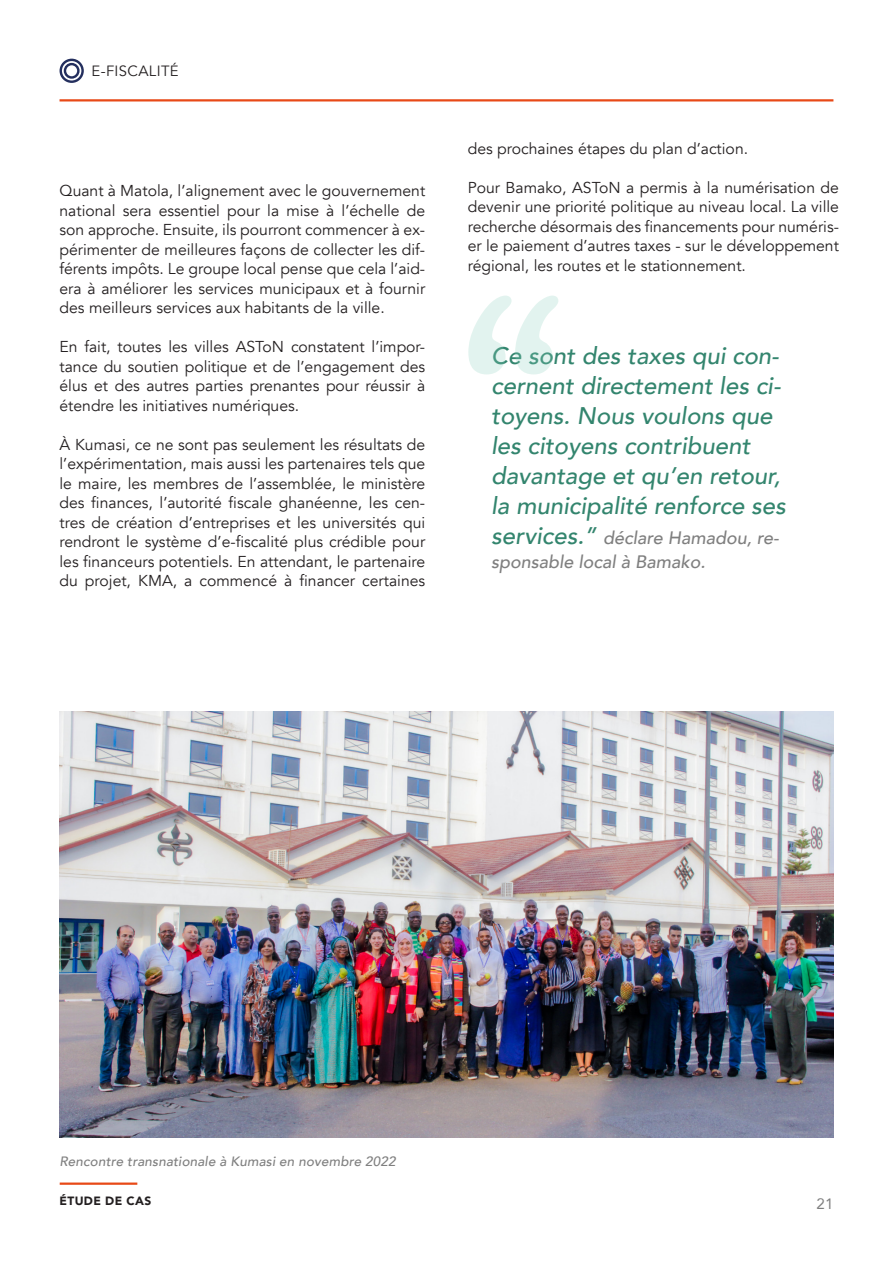
<style>
.page{position:relative;width:893px;height:1263px;background:#fff}
.page>*{position:absolute;margin:0;border:0;box-sizing:border-box;transform-origin:0 0}
.t1{font:300px "Akaya Telivigala";color:#8cd2bf}
._02_quote_text{font:italic 500 24px/30px "Avenir";color:#33856e}
._02_quote_text-2{font:italic 500 18px/24px "Avenir";color:#7f7f7f}
._01_body_text{font:15.75px/19.5px "Avenir";color:#231f20;text-align:justify}
.t2{font:15px "Avenir";color:#7f7f7f}
.t3{font:14.85px "Avenir";letter-spacing:.025em;color:#231f20}
._05_text_photos{font:italic 500 13.5px "Avenir";letter-spacing:.01em;color:#7f7f7f}
.t4{font:900 12px "Avenir";letter-spacing:.03em;color:#231f20}
.s1{font-size:24px;color:#33856e}
</style>
<div class="page">
<img style="left:60px;top:711px;width:773px;height:427px">
<hr style="left:60px;top:1182px;width:77px;height:3px;background:#e84917">
<div style="left:60px;top:59px;width:24px;height:24px;border:2px solid #242f5e;border-radius:50%"></div>
<hr style="left:60px;top:99px;width:773px;height:2px;background:#e84917">
<div style="left:64px;top:63px;width:16px;height:16px;border:2px solid #242f5e;border-radius:50%"></div>
<p class="t3" style="left:92px;top:62px;width:89px">E-FISCALITÉ</p>
<p class="_01_body_text" style="left:60px;top:181px;width:367px">Quant à Matola, l’alignement avec le gouvernement national sera essentiel pour la mise à l’échelle de son approche. Ensuite, ils pourront commencer à ex&shy;périmenter de meilleures façons de collecter les dif&shy;férents impôts. Le groupe local pense que cela l’aid&shy;era à améliorer les services municipaux et à fournir des meilleurs services aux habitants de la ville.</p>
<p class="_01_body_text" style="left:60px;top:337px;width:367px">En fait, toutes les villes ASToN constatent l’impor&shy;tance du soutien politique et de l’engagement des élus et des autres parties prenantes pour réussir à étendre les initiatives numériques.</p>
<p class="_01_body_text" style="left:60px;top:435px;width:367px">À Kumasi, ce ne sont pas seulement les résultats de l’expérimentation, mais aussi les partenaires tels que le maire, les membres de l’assemblée, le ministère des finances, l’autorité fiscale ghanéenne, les cen&shy;tres de création d’entreprises et les universités qui rendront le système d’e-fiscalité plus crédible pour les financeurs potentiels. En attendant, le partenaire du projet, KMA, a commencé à financer certaines</p>
<p class="_01_body_text" style="left:468px;top:139px;width:282px">des prochaines étapes du plan d’action.</p>
<p class="_01_body_text" style="left:468px;top:178px;width:373px">Pour Bamako, ASToN a permis à la numérisation de devenir une priorité politique au niveau local. La ville recherche désormais des financements pour numéris&shy;er le paiement d’autres taxes - sur le développement régional, les routes et le stationnement.</p>
<h1 class="t1" style="left:459px;top:213px;width:112px">“</h1>
<p class="_02_quote_text" style="left:491px;top:341px;width:296px">Ce sont des taxes qui con&shy;cernent directement les ci&shy;toyens. Nous voulons que les citoyens contribuent davantage et qu’en retour, la municipalité renforce ses</p>
<p class="_02_quote_text-2" style="left:491px;top:526px;width:289px"><span class="s1">services.”</span> déclare Hamadou, re&shy;sponsable local à Bamako.</p>
<p class="_05_text_photos" style="left:60px;top:1153px;width:338px">Rencontre transnationale à Kumasi en novembre 2022</p>
<p class="t4" style="left:60px;top:1190px;width:93px">ÉTUDE DE CAS</p>
<p class="t2" style="left:816px;top:1192px;width:19px">21</p>
</div>
